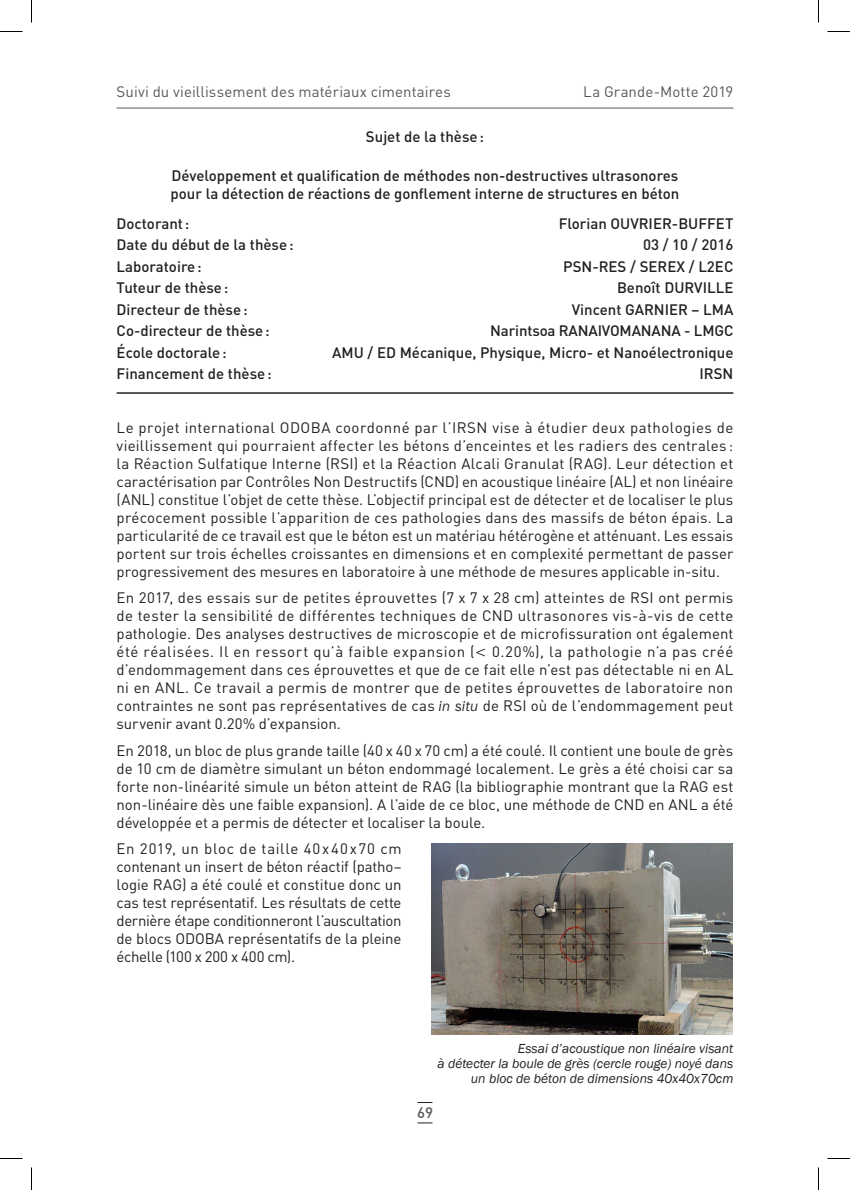
<style>
.page{position:relative;width:850px;height:1190px;background:#fff}
.page>*{position:absolute;margin:0;border:0;box-sizing:border-box;transform-origin:0 0}
.t1{font:15px/18px "DIN";letter-spacing:-.005em;color:#231f20;text-align:justify}
.t2{font:500 15px/18px "DIN";color:#231f20}
.t3{font:15px "DIN";letter-spacing:.005em;color:#57585a}
.t4{font:500 15px "DIN";color:#57585a}
.t5{font:italic 13.5px/15px "Franklin Gothic";color:#231f20;text-align:right}
.s1{font-family:"Franklin Gothic IT Cby BT"}
.s2{font-family:"Franklin Gothic IT Cby BT";font-style:italic;font-size:14.25px}
</style>
<div class="page">
<svg style="left:417px;top:1102px;width:15px;height:1px"></svg>
<svg style="left:417px;top:1122px;width:15px;height:1px"></svg>
<hr style="left:117px;top:108px;width:616px;height:1px;background:#57585a">
<hr style="left:117px;top:392px;width:616px;height:2px;background:#231f20">
<img style="left:431px;top:843px;width:301px;height:192px">
<svg style="left:0;top:31px;width:22px;height:1px"></svg>
<svg style="left:827px;top:31px;width:23px;height:1px"></svg>
<svg style="left:0;top:1158px;width:22px;height:1px"></svg>
<svg style="left:827px;top:1158px;width:23px;height:1px"></svg>
<svg style="left:31px;top:0;width:1px;height:22px"></svg>
<svg style="left:31px;top:1167px;width:1px;height:23px"></svg>
<svg style="left:818px;top:0;width:1px;height:22px"></svg>
<svg style="left:818px;top:1167px;width:1px;height:23px"></svg>
<p class="t3" style="left:117px;top:82px;width:336px">Suivi du vieillissement des matériaux cimentaires</p>
<p class="t3" style="left:583px;top:82px;width:152px">La Grande-Motte 2019</p>
<p class="t2" style="left:366px;top:127px;width:120px">Sujet de la thèse:</p>
<p class="t2" style="left:171px;top:166px;width:510px">Développement et qualification de méthodes non-destructives ultrasonores pour la détection de réactions de gonflement interne de structures en béton</p>
<p class="t2" style="left:117px;top:214px;width:74px">Doctorant:</p>
<p class="t2" style="left:558px;top:214px;width:176px">Florian OUVRIER-BUFFET</p>
<p class="t2" style="left:117px;top:236px;width:178px">Date du début de la thèse:</p>
<p class="t2" style="left:643px;top:236px;width:92px">03 / 10 / 2016</p>
<p class="t2" style="left:117px;top:257px;width:86px">Laboratoire:</p>
<p class="t2" style="left:563px;top:257px;width:172px">PSN-RES / SEREX / L2EC</p>
<p class="t2" style="left:117px;top:279px;width:113px">Tuteur de thèse:</p>
<p class="t2" style="left:617px;top:279px;width:118px">Benoît DURVILLE</p>
<p class="t2" style="left:117px;top:300px;width:132px">Directeur de thèse:</p>
<p class="t2" style="left:572px;top:300px;width:163px">Vincent GARNIER – LMA</p>
<p class="t2" style="left:117px;top:321px;width:155px">Co-directeur de thèse:</p>
<p class="t2" style="left:490px;top:321px;width:245px">Narintsoa RANAIVOMANANA - LMGC</p>
<p class="t2" style="left:117px;top:343px;width:111px">École doctorale:</p>
<p class="t2" style="left:332px;top:343px;width:403px">AMU / ED Mécanique, Physique, Micro- et Nanoélectronique</p>
<p class="t2" style="left:117px;top:364px;width:156px">Financement de thèse:</p>
<p class="t2" style="left:699px;top:364px;width:35px">IRSN</p>
<p class="t1" style="left:117px;top:418px;width:618px">Le projet international ODOBA coordonné par l’IRSN vise à étudier deux pathologies de vieillissement qui pourraient affecter les bétons d’enceintes et les radiers des centrales : la Réaction Sulfatique Interne (RSI) et la Réaction Alcali Granulat (RAG). Leur détection et caractérisation par Contrôles Non Destructifs (CND) en acoustique linéaire (AL) et non linéaire (ANL) constitue l’objet de cette thèse. L’objectif principal est de détecter et de localiser le plus précocement possible l’apparition de ces pathologies dans des massifs de béton épais. La particularité de ce travail est que le béton est un matériau hétérogène et atténuant. Les essais portent sur trois échelles croissantes en dimensions et en complexité permettant de passer progressivement des mesures en laboratoire à une méthode de mesures applicable in-situ.</p>
<p class="t1" style="left:117px;top:589px;width:618px">En 2017, des essais sur de petites éprouvettes (7 x 7 x 28 cm) atteintes de RSI ont permis de tester la sensibilité de différentes techniques de CND ultrasonores vis-à-vis de cette pathologie. Des analyses destructives de microscopie et de microfissuration ont également été réalisées. Il en ressort qu’à faible expansion (<span class="s1">&lt;</span> 0.20%), la pathologie n’a pas créé d’endommagement dans ces éprouvettes et que de ce fait elle n’est pas détectable ni en AL ni en ANL. Ce travail a permis de montrer que de petites éprouvettes de laboratoire non contraintes ne sont pas représentatives de cas <span class="s2">in situ</span> de RSI où de l’endommagement peut survenir avant 0.20% d’expansion.</p>
<p class="t1" style="left:117px;top:741px;width:618px">En 2018, un bloc de plus grande taille (40 x 40 x 70 cm) a été coulé. Il contient une boule de grès de 10 cm de diamètre simulant un béton endommagé localement. Le grès a été choisi car sa forte non-linéarité simule un béton atteint de RAG (la bibliographie montrant que la RAG est non-linéaire dès une faible expansion). A l’aide de ce bloc, une méthode de CND en ANL a été développée et a permis de détecter et localiser la boule.</p>
<p class="t1" style="left:117px;top:840px;width:286px">En 2019, un bloc de taille 40x40x70 cm contenant un insert de béton réactif (patho– logie RAG) a été coulé et constitue donc un cas test représentatif. Les résultats de cette dernière étape conditionneront l’auscultation de blocs ODOBA représentatifs de la pleine échelle (100 x 200 x 400 cm).</p>
<p class="t5" style="left:437px;top:1041px;width:297px">Essai d’acoustique non linéaire visant<br>à détecter la boule de grès (cercle rouge) noyé dans un bloc de béton de dimensions 40x40x70cm</p>
<p class="t4" style="left:417px;top:1103px;width:17px">69</p>
</div>
